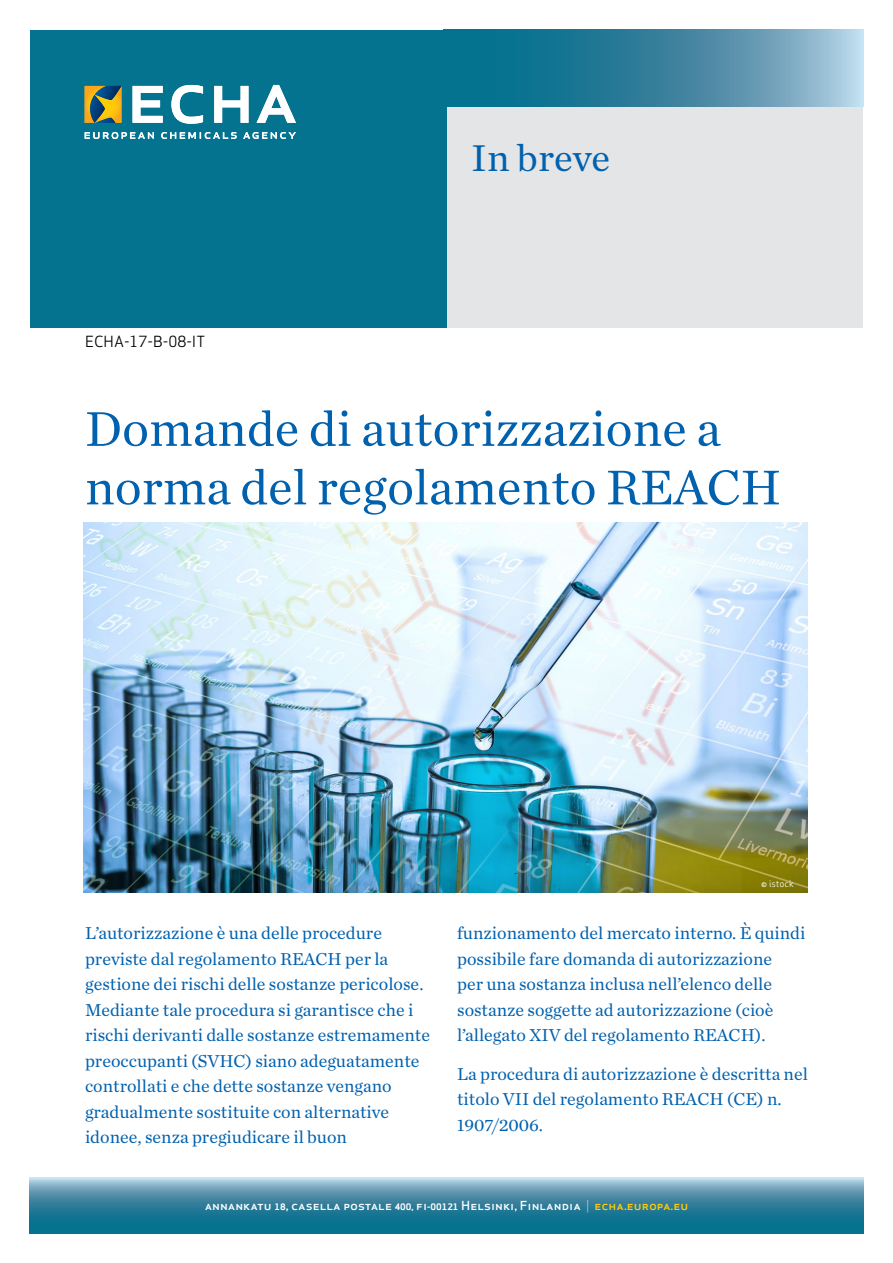
<style>
.page{position:relative;width:893px;height:1263px;background:#fff}
.page>*{position:absolute;margin:0;border:0;box-sizing:border-box;transform-origin:0 0}
.t1{font:51px/58.5px "Chronicle Text G1";color:#0061af}
.t2{font:39px "Chronicle Text G1";color:#0061af}
.t3{font:18px/25.5px "Chronicle Text G1";color:#0061af}
.t4{font:15px "Apex Sans";color:#000}
.t5{font:500 12.15px "Apex Sans";color:#fff;scale:1.08 1}
.t6{font:9px "Apex Sans";color:#fff}
.s1{font-weight:700;font-size:8.7px}
.s2{font-weight:700;font-size:8.25px}
.s3{font-weight:300}
.s4{color:#ffcb05}
</style>
<div class="page">
<svg style="left:30px;top:1178px;width:833px;height:55px;background:#3e8aa5"></svg>
<div style="left:446px;top:106px;width:417px;height:221px;background:#e4e5e6"></div>
<div style="left:30px;top:30px;width:416px;height:297px;background:#047390"></div>
<svg style="left:443px;top:30px;width:420px;height:76px;background:#408ba5"></svg>
<svg style="left:85px;top:132px;width:211px;height:7px"></svg>
<svg style="left:133px;top:85px;width:163px;height:39px"></svg>
<svg style="left:85px;top:86px;width:36px;height:37px"></svg>
<img style="left:84px;top:522px;width:724px;height:371px">
<p class="t4" style="left:85px;top:329px;width:122px">ECHA-17-B-08-IT</p>
<h2 class="t2" style="left:471px;top:128px;width:141px">In breve</h2>
<h1 class="t1" style="left:85px;top:397px;width:697px">Domande di autorizzazione a norma del regolamento REACH</h1>
<p class="t3" style="left:85px;top:919px;width:347px">L’autorizzazione è una delle procedure previste dal regolamento REACH per la gestione dei rischi delle sostanze pericolose.<br>Mediante tale procedura si garantisce che i rischi derivanti dalle sostanze estremamente preoccupanti (SVHC) siano adeguatamente controllati e che dette sostanze vengano gradualmente sostituite con alternative idonee, senza pregiudicare il buon</p>
<p class="t6" style="left:761px;top:876px;width:34px">© istock</p>
<p class="t3" style="left:457px;top:919px;width:350px">funzionamento del mercato interno. È quindi possibile fare domanda di autorizzazione<br>per una sostanza inclusa nell’elenco delle sostanze soggette ad autorizzazione (cioè l’allegato XIV del regolamento REACH).</p>
<p class="t3" style="left:457px;top:1060px;width:352px">La procedura di autorizzazione è descritta nel titolo VII del regolamento REACH (CE) n.<br>1907/2006.</p>
<p class="t5" style="left:205px;top:1195px;width:449px">annankatu <span class="s1">18</span>, casella postale <span class="s1">400,</span> fi<span class="s2">-</span><span class="s1">00121</span> Helsinki, Finlandia <span class="s3">|</span> <span class="s4">echa.europa.eu</span></p>
</div>
